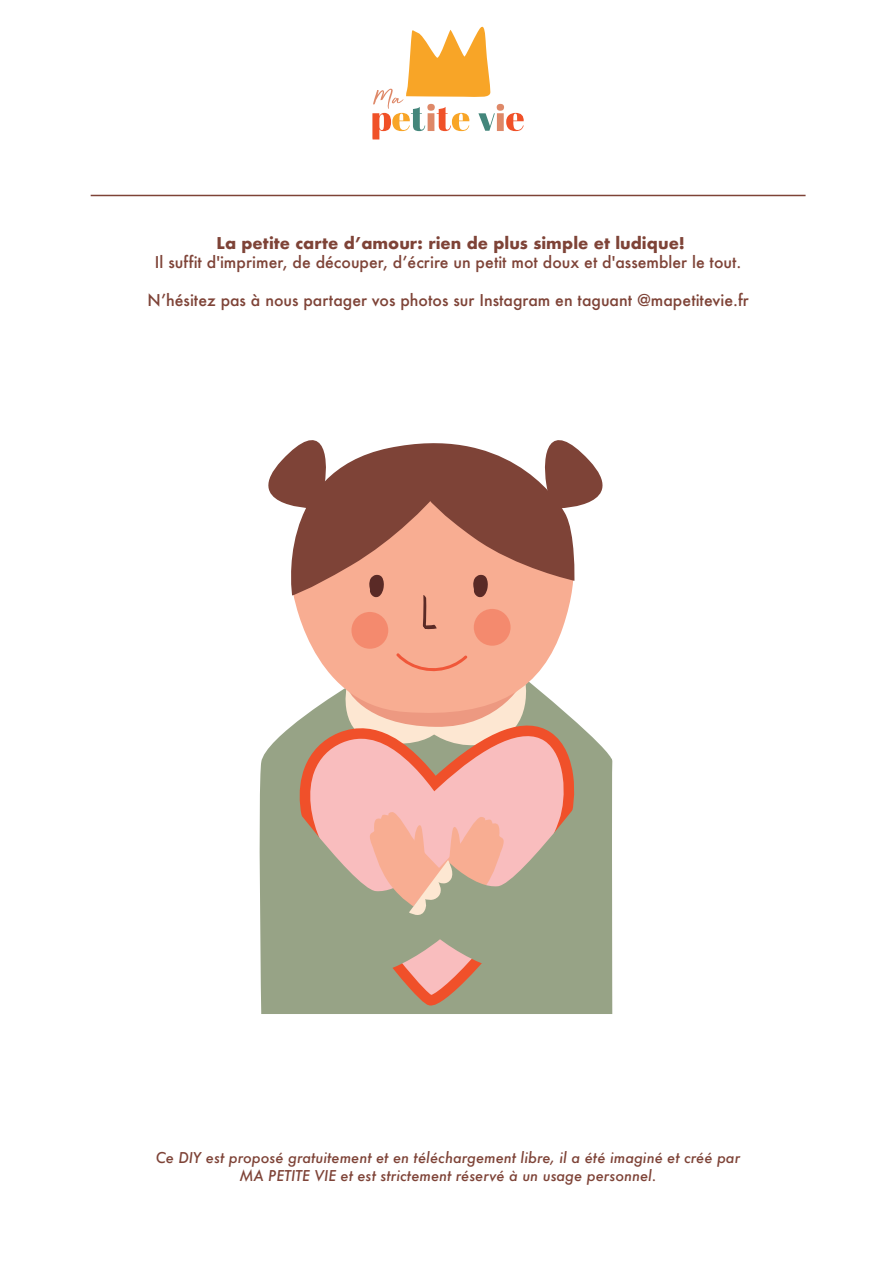
<style>
.page{position:relative;width:893px;height:1263px;background:#fff}
.page>*{position:absolute;margin:0;border:0;box-sizing:border-box;transform-origin:0 0}
.t1{font:500 15.75px "Futura";color:#7e4337}
.t2{font:700 15.75px "Futura";color:#7e4337}
.t3{font:italic 500 14.55px/17.4px "Futura";color:#7e4337;text-align:center}
</style>
<div class="page">
<svg style="left:373px;top:26px;width:151px;height:113px"></svg>
<hr style="left:91px;top:195px;width:715px;height:1px;background:#7e4337">
<svg style="left:259px;top:760px;width:354px;height:254px;background:#a0ab91"></svg>
<svg style="left:292px;top:595px;width:280px;height:57px;background:#f8b39a"></svg>
<svg style="left:291px;top:443px;width:284px;height:152px;background:#ac7161"></svg>
<svg style="left:268px;top:440px;width:61px;height:74px"></svg>
<svg style="left:542px;top:440px;width:61px;height:74px"></svg>
<svg style="left:369px;top:574px;width:15px;height:24px"></svg>
<svg style="left:473px;top:574px;width:15px;height:24px"></svg>
<div style="left:351px;top:612px;width:37px;height:37px;background:#f48a6e;border-radius:50%"></div>
<div style="left:474px;top:609px;width:37px;height:37px;background:#f48a6e;border-radius:50%"></div>
<svg style="left:423px;top:594px;width:14px;height:35px"></svg>
<svg style="left:296px;top:978px;width:279px;height:27px;background:#a49c7f"></svg>
<svg style="left:261px;top:652px;width:351px;height:326px;background:#cdb09d"></svg>
<p class="t2" style="left:217px;top:232px;width:470px">La petite carte d’amour: rien de plus simple et ludique!</p>
<p class="t1" style="left:155px;top:251px;width:588px">Il suffit d'imprimer, de découper, dʼécrire un petit mot doux et d'assembler le tout.</p>
<p class="t1" style="left:148px;top:289px;width:603px">Nʼhésitez pas à nous partager vos photos sur Instagram en taguant @mapetitevie.fr</p>
<p class="t3" style="left:156px;top:1149px;width:586px">Ce DIY est proposé gratuitement et en téléchargement libre, il a été imaginé et créé par<br>MA PETITE VIE et est strictement réservé à un usage personnel.</p>
</div>
